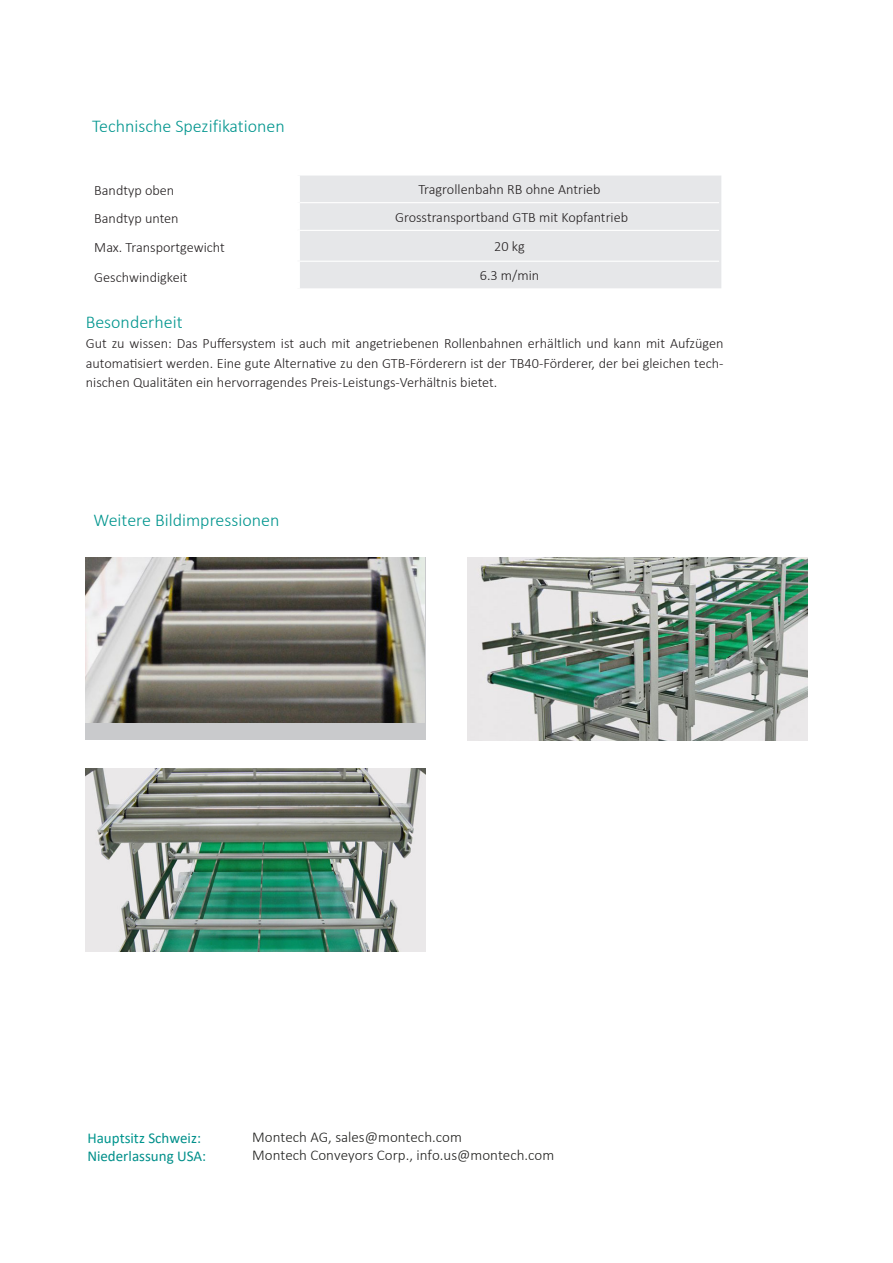
<style>
.page{position:relative;width:893px;height:1263px;background:#fff}
.page>*{position:absolute;margin:0;border:0;box-sizing:border-box;transform-origin:0 0}
.Lauftext{font:300 18px "Calibri";color:#00958e}
.Lauftext_Montech_De{font:300 15px/18.3px "Calibri";color:#21211f}
.Lauftext_Montech_De-2{font:15px/18.3px "Calibri";color:#008f8a}
.Lauftext_Montech_De-3{font:300 14.25px/19.5px "Calibri";color:#231f20;text-align:justify}
.s1{color:#00958e}
</style>
<div class="page">
<div style="left:85px;top:558px;width:340px;height:182px;background:#c9cacc"></div>
<img style="left:85px;top:558px;width:339px;height:164px">
<img style="left:468px;top:558px;width:339px;height:182px">
<img style="left:85px;top:769px;width:340px;height:182px">
<div style="left:300px;top:176px;width:421px;height:112px;background:#e6e7e9"></div>
<hr style="left:300px;top:202px;width:419px;height:1px;background:#fff">
<hr style="left:298px;top:230px;width:421px;height:1px;background:#fff">
<hr style="left:298px;top:261px;width:421px;height:1px;background:#fff">
<p class="Lauftext" style="left:92px;top:115px;width:194px">Technische Spezifikationen</p>
<p class="Lauftext_Montech_De-3" style="left:94px;top:181px;width:82px">Bandtyp oben</p>
<p class="Lauftext_Montech_De-3" style="left:418px;top:180px;width:184px">Tragrollenbahn RB ohne Antrieb</p>
<p class="Lauftext_Montech_De-3" style="left:94px;top:208px;width:86px">Bandtyp unten</p>
<p class="Lauftext_Montech_De-3" style="left:395px;top:207px;width:235px">Grosstransportband GTB mit Kopfantrieb</p>
<p class="Lauftext_Montech_De-3" style="left:94px;top:238px;width:132px">Max. Transportgewicht</p>
<p class="Lauftext_Montech_De-3" style="left:494px;top:237px;width:32px">20 kg</p>
<p class="Lauftext_Montech_De-3" style="left:94px;top:267px;width:95px">Geschwindigkeit</p>
<p class="Lauftext_Montech_De-3" style="left:480px;top:266px;width:61px">6.3 m/min</p>
<p class="Lauftext" style="left:86px;top:311px;width:98px">Besonderheit</p>
<p class="Lauftext_Montech_De-3" style="left:86px;top:333px;width:639px">Gut zu wissen: Das Puffersystem ist auch mit angetriebenen Rollenbahnen erhältlich und kann mit Aufzügen automatisiert werden. Eine gute Alternative zu den GTB-Förderern ist der TB40-Förderer, der bei gleichen tech&shy;nischen Qualitäten ein hervorragendes Preis-Leistungs-Verhältnis bietet.</p>
<p class="Lauftext" style="left:94px;top:509px;width:187px">Weitere Bildimpressionen</p>
<p class="Lauftext_Montech_De-2" style="left:87px;top:1128px;width:120px"><span class="s1">Hauptsitz</span> Schweiz:<br>Niederlassung USA:</p>
<p class="Lauftext_Montech_De" style="left:252px;top:1127px;width:304px">Montech AG, sales@montech.com<br>Montech Conveyors Corp., info.us@montech.com</p>
</div>
